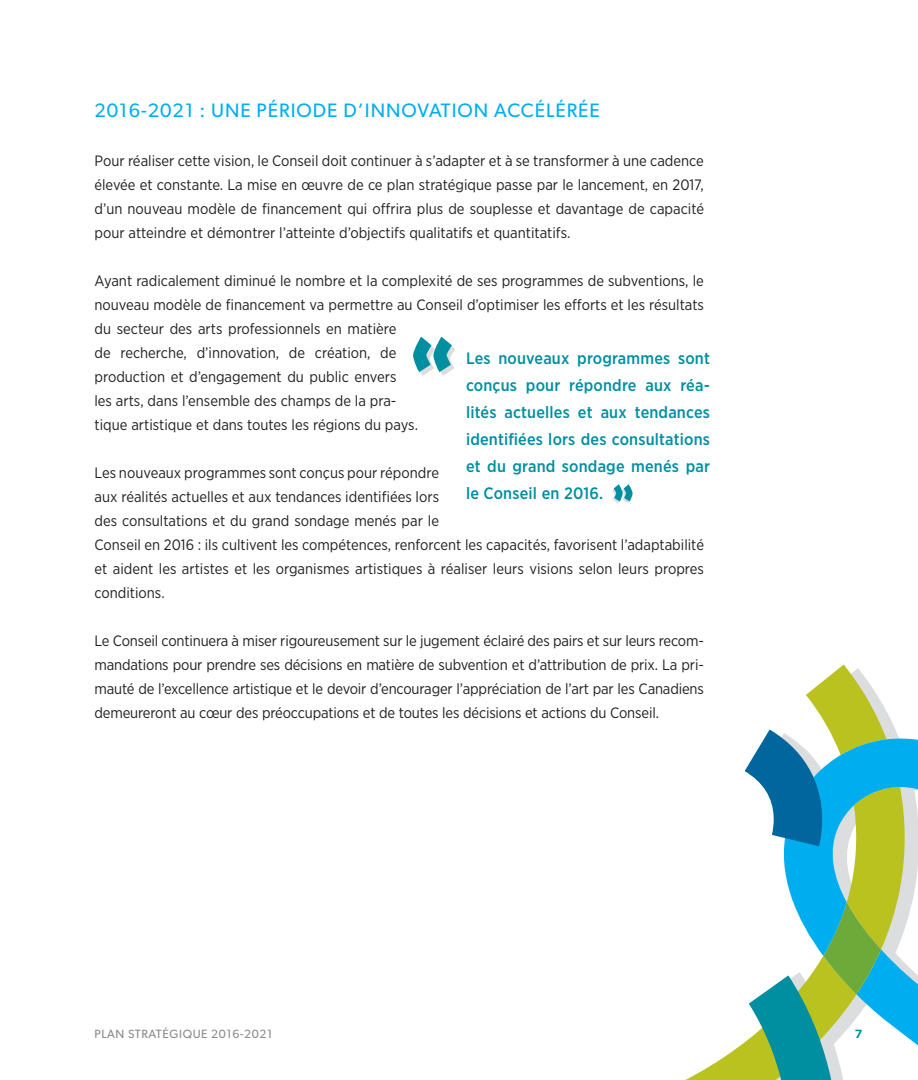
<style>
.page{position:relative;width:918px;height:1080px;background:#fff}
.page>*{position:absolute;margin:0;border:0;box-sizing:border-box;transform-origin:0 0}
.HED{font:19.5px "Gibson";letter-spacing:.05em;color:#00aeef}
.t1{font:500 16.5px/27px "Gotham Narrow";letter-spacing:.01em;color:#008fa0;text-align:justify}
.t2{font:15px/24px "Gotham Narrow";color:#231f20;text-align:justify}
.t3{font:12px "Gibson";letter-spacing:.05em;color:#888a8d}
.t4{font:600 12px "Gibson";color:#008fa0}
</style>
<div class="page">
<svg style="left:685px;top:664px;width:233px;height:416px"></svg>
<svg style="left:612px;top:484px;width:21px;height:19px"></svg>
<svg style="left:413px;top:337px;width:42px;height:39px"></svg>
<p class="HED" style="left:94px;top:98px;width:507px">2016-2021 : UNE PÉRIODE D’INNOVATION ACCÉLÉRÉE</p>
<p class="t2" style="left:94px;top:149px;width:611px">Pour réaliser cette vision, le Conseil doit continuer à s’adapter et à se transformer à une cadence élevée et constante. La mise en œuvre de ce plan stratégique passe par le lancement, en 2017, d’un nouveau modèle de financement qui offrira plus de souplesse et davantage de capacité pour atteindre et démontrer l’atteinte d’objectifs qualitatifs et quantitatifs.</p>
<p class="t2" style="left:94px;top:269px;width:611px;text-align:left">Ayant radicalement diminué le nombre et la complexité de ses programmes de subventions, le nouveau modèle de financement va permettre au Conseil d’optimiser les efforts et les résultats du secteur des arts professionnels en matière<br>de recherche, d’innovation, de création, de<br>production et d’engagement du public envers<br>les arts, dans l’ensemble des champs de la pra-<br>tique artistique et dans toutes les régions du pays.</p>
<p class="t2" style="left:94px;top:461px;width:611px;text-align:left">Les nouveaux programmes sont conçus pour répondre<br>aux réalités actuelles et aux tendances identifiées lors<br>des consultations et du grand sondage menés par le<br>Conseil en 2016 : ils cultivent les compétences, renforcent les capacités, favorisent l’adaptabilité et aident les artistes et les organismes artistiques à réaliser leurs visions selon leurs propres conditions.</p>
<p class="t2" style="left:94px;top:629px;width:611px">Le Conseil continuera à miser rigoureusement sur le jugement éclairé des pairs et sur leurs recom&shy;mandations pour prendre ses décisions en matière de subvention et d’attribution de prix. La pri&shy;mauté de l’excellence artistique et le devoir d’encourager l’appréciation de l’art par les Canadiens demeureront au cœur des préoccupations et de toutes les décisions et actions du Conseil.</p>
<p class="t1" style="left:466px;top:345px;width:245px">Les nouveaux programmes sont conçus pour répondre aux réa&shy;lités actuelles et aux tendances identifiées lors des consultations et du grand sondage menés par le Conseil en 2016.</p>
<p class="t3" style="left:94px;top:1026px;width:179px">PLAN STRATÉGIQUE 2016-2021</p>
<p class="t4" style="left:855px;top:1026px;width:9px">7</p>
</div>
